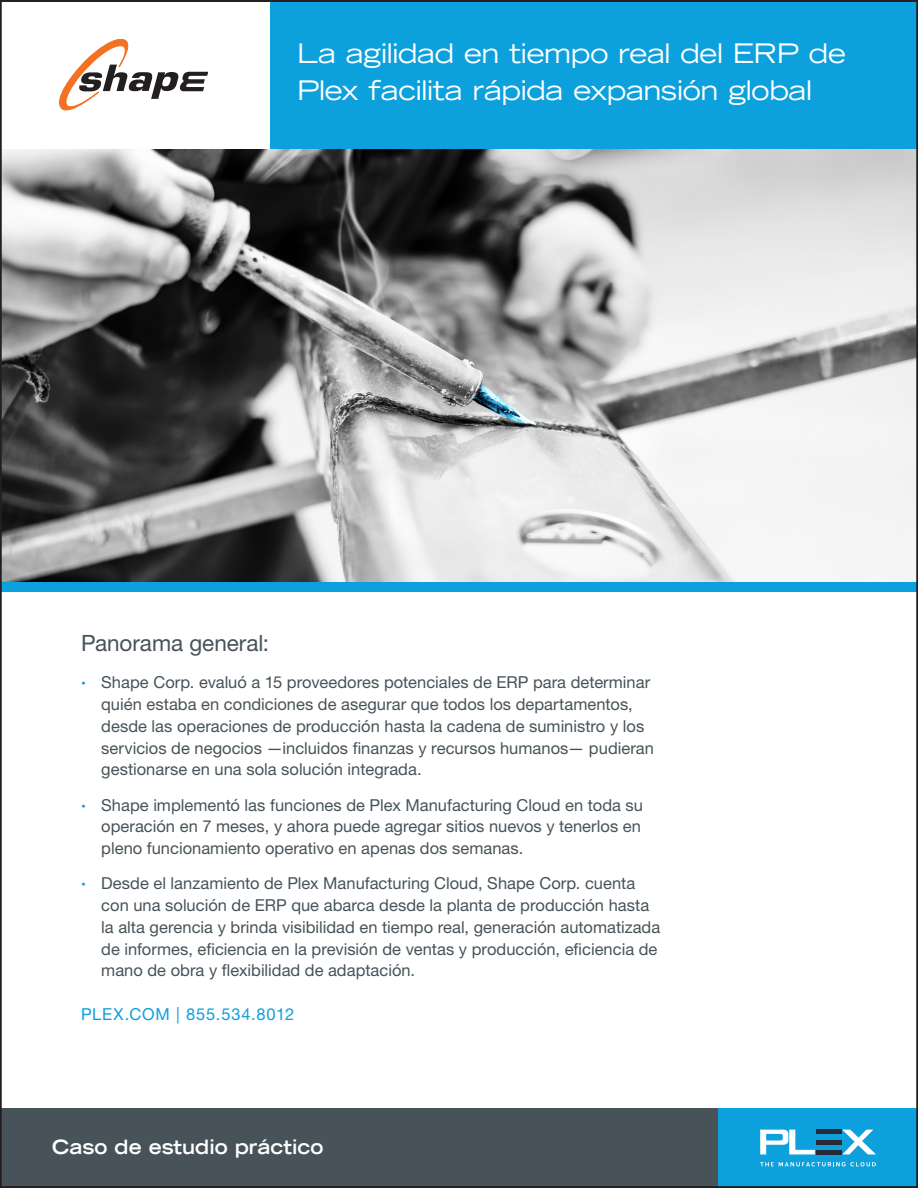
<style>
.page{position:relative;width:918px;height:1188px;background:#fff}
.page>*{position:absolute;margin:0;border:0;box-sizing:border-box;transform-origin:0 0}
.t1{font:expanded 27px/37.5px "Trade Gothic LT Std";letter-spacing:-.015em;color:#fff}
.subhead{font:22.5px "Helvetica Neue LT Pro";color:#475359}
.t2{font:700 expanded 19.5px "Trade Gothic LT";color:#fff}
.t3{font:16.5px/21.8px "Helvetica Neue LT Pro";color:#475359}
.copy{font:16.5px "Helvetica Neue LT Pro";letter-spacing:.05em;color:#0ca0dc}
.s1{font-family:"Helvetica Neue";font-size:13.5px;color:#0ca0dc}
</style>
<div class="page">
<div style="left:0;top:1108px;width:735px;height:80px;background:#475359"></div>
<div style="left:718px;top:1108px;width:200px;height:80px;background:#0ca0dc"></div>
<svg style="left:760px;top:1130px;width:55px;height:24px"></svg>
<svg style="left:842px;top:1130px;width:34px;height:24px"></svg>
<hr style="left:816px;top:1150px;width:25px;height:4px;background:#282a38">
<hr style="left:816px;top:1130px;width:25px;height:4px;background:#282a38">
<div style="left:816px;top:1140px;width:25px;height:5px;background:#282a38"></div>
<svg style="left:760px;top:1162px;width:116px;height:4px"></svg>
<div style="left:270px;top:0;width:648px;height:149px;background:#0ca0dc"></div>
<div style="left:0;top:581px;width:918px;height:11px;background:#0ca0dc"></div>
<svg style="left:59px;top:39px;width:149px;height:71px"></svg>
<img style="left:3px;top:149px;width:912px;height:432px">
<h1 class="t1" style="left:297px;top:34px;width:551px">La agilidad en tiempo real del ERP de<br>Plex facilita rápida expansión global</h1>
<p class="subhead" style="left:81px;top:629px;width:190px">Panorama general:</p>
<p class="t3" style="left:101px;top:671px;width:554px;text-indent:-20px"><span class="s1">•</span> Shape Corp. evaluó a 15 proveedores potenciales de ERP para determinar quién estaba en condiciones de asegurar que todos los departamentos, desde las operaciones de producción hasta la cadena de suministro y los servicios de negocios —incluidos finanzas y recursos humanos— pudieran gestionarse en una sola solución integrada.</p>
<p class="t3" style="left:101px;top:793px;width:543px;text-indent:-20px"><span class="s1">•</span> Shape implementó las funciones de Plex Manufacturing Cloud en toda su operación en 7 meses, y ahora puede agregar sitios nuevos y tenerlos en pleno funcionamiento operativo en apenas dos semanas.</p>
<p class="t3" style="left:101px;top:872px;width:561px;text-indent:-20px"><span class="s1">•</span> Desde el lanzamiento de Plex Manufacturing Cloud, Shape Corp. cuenta con una solución de ERP que abarca desde la planta de producción hasta la alta gerencia y brinda visibilidad en tiempo real, generación automatizada de informes, eficiencia en la previsión de ventas y producción, eficiencia de mano de obra y flexibilidad de adaptación.</p>
<p class="copy" style="left:81px;top:1004px;width:215px">PLEX.COM | 855.534.8012</p>
<p class="t2" style="left:52px;top:1134px;width:273px">Caso de estudio práctico</p>
</div>
